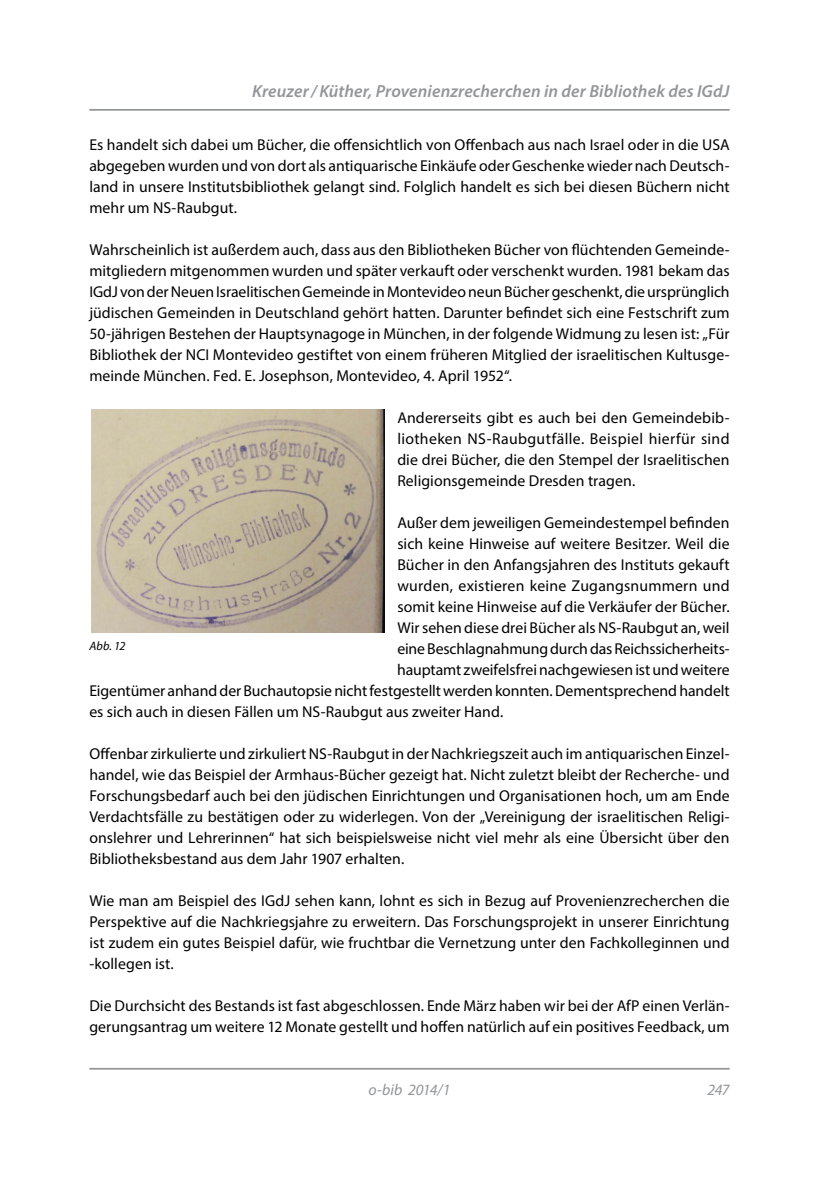
<style>
.page{position:relative;width:819px;height:1191px;background:#fff}
.page>*{position:absolute;margin:0;border:0;box-sizing:border-box;transform-origin:0 0}
.Kolumnentitel_rechts{font:italic 600 17.5px "Myriad Pro";letter-spacing:.01em;color:#939598}
.Fließtext{font:15.75px/21px "Myriad Pro";color:#000;text-align:justify}
.t1{font:italic 15.75px "Myriad Pro";letter-spacing:-.035em;color:#939598}
.Bildlegende{font:italic 12.25px "Myriad Pro";color:#000}
</style>
<div class="page">
<hr style="left:89px;top:109px;width:640px;height:2px;background:#939598">
<hr style="left:89px;top:1067px;width:640px;height:2px;background:#939598">
<img style="left:91px;top:409px;width:294px;height:223px">
<p class="Kolumnentitel_rechts" style="left:252px;top:80px;width:479px">Kreuzer/Küther, Provenienzrecherchen in der Bibliothek des IGdJ</p>
<p class="Fließtext" style="left:89px;top:134px;width:641px">Es handelt sich dabei um Bücher, die offensichtlich von Offenbach aus nach Israel oder in die USA abgegeben wurden und von dort als antiquarische Einkäufe oder Geschenke wieder nach Deutsch&shy;land in unsere Institutsbibliothek gelangt sind. Folglich handelt es sich bei diesen Büchern nicht mehr um NS-Raubgut.</p>
<p class="Fließtext" style="left:89px;top:239px;width:641px">Wahrscheinlich ist außerdem auch, dass aus den Bibliotheken Bücher von flüchtenden Gemeinde&shy;mitgliedern mitgenommen wurden und später verkauft oder verschenkt wurden. 1981 bekam das IGdJ von der Neuen Israelitischen Gemeinde in Montevideo neun Bücher geschenkt, die ursprünglich jüdischen Gemeinden in Deutschland gehört hatten. Darunter befindet sich eine Festschrift zum 50-jährigen Bestehen der Hauptsynagoge in München, in der folgende Widmung zu lesen ist: „Für Bibliothek der NCI Montevideo gestiftet von einem früheren Mitglied der israelitischen Kultusge&shy;meinde München. Fed. E. Josephson, Montevideo, 4. April 1952“.</p>
<p class="Fließtext" style="left:397px;top:407px;width:334px">Andererseits gibt es auch bei den Gemeindebib&shy;liotheken NS-Raubgutfälle. Beispiel hierfür sind die drei Bücher, die den Stempel der Israelitischen Religionsgemeinde Dresden tragen.</p>
<p class="Fließtext" style="left:397px;top:512px;width:334px">Außer dem jeweiligen Gemeindestempel befinden</p>
<p class="Fließtext" style="left:397px;top:533px;width:334px">sich keine Hinweise auf weitere Besitzer. Weil die</p>
<p class="Fließtext" style="left:397px;top:554px;width:334px">Bücher in den Anfangsjahren des Instituts gekauft</p>
<p class="Fließtext" style="left:397px;top:575px;width:334px">wurden, existieren keine Zugangsnummern und</p>
<p class="Fließtext" style="left:397px;top:596px;width:334px">somit keine Hinweise auf die Verkäufer der Bücher.</p>
<p class="Fließtext" style="left:397px;top:617px;width:334px">Wir sehen diese drei Bücher als NS-Raubgut an, weil</p>
<p class="Fließtext" style="left:397px;top:638px;width:334px">eine Beschlagnahmung durch das Reichssicherheits-</p>
<p class="Fließtext" style="left:397px;top:659px;width:334px">hauptamt zweifelsfrei nachgewiesen ist und weitere</p>
<p class="Fließtext" style="left:89px;top:680px;width:641px">Eigentümer anhand der Buchautopsie nicht festgestellt werden konnten. Dementsprechend handelt</p>
<p class="Fließtext" style="left:89px;top:701px;width:415px">es sich auch in diesen Fällen um NS-Raubgut aus zweiter Hand.</p>
<p class="Fließtext" style="left:89px;top:743px;width:641px">Offenbar zirkulierte und zirkuliert NS-Raubgut in der Nachkriegszeit auch im antiquarischen Einzel&shy;handel, wie das Beispiel der Armhaus-Bücher gezeigt hat. Nicht zuletzt bleibt der Recherche- und Forschungsbedarf auch bei den jüdischen Einrichtungen und Organisationen hoch, um am Ende Verdachtsfälle zu bestätigen oder zu widerlegen. Von der „Vereinigung der israelitischen Religi&shy;onslehrer und Lehrerinnen“ hat sich beispielsweise nicht viel mehr als eine Übersicht über den Bibliotheksbestand aus dem Jahr 1907 erhalten.</p>
<p class="Fließtext" style="left:89px;top:890px;width:641px">Wie man am Beispiel des IGdJ sehen kann, lohnt es sich in Bezug auf Provenienzrecherchen die Perspektive auf die Nachkriegsjahre zu erweitern. Das Forschungsprojekt in unserer Einrichtung ist zudem ein gutes Beispiel dafür, wie fruchtbar die Vernetzung unter den Fachkolleginnen und -kollegen ist.</p>
<p class="Fließtext" style="left:89px;top:995px;width:641px">Die Durchsicht des Bestands ist fast abgeschlossen. Ende März haben wir bei der AfP einen Verlän&shy;gerungsantrag um weitere 12 Monate gestellt und hoffen natürlich auf ein positives Feedback, um</p>
<p class="Bildlegende" style="left:89px;top:638px;width:38px">Abb. 12</p>
<p class="t1" style="left:368px;top:1080px;width:83px">o-bib 2014/1</p>
<p class="t1" style="left:707px;top:1080px;width:24px">247</p>
</div>
